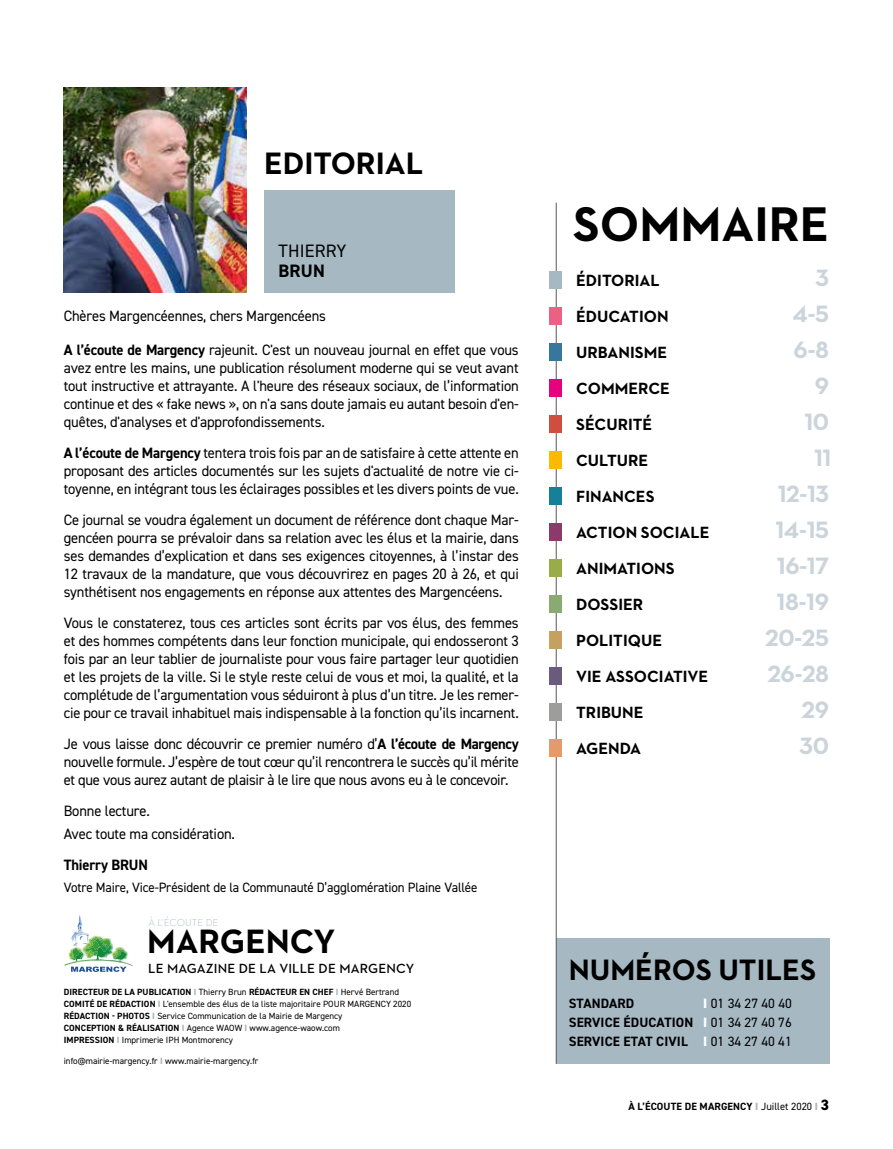
<style>
.page{position:relative;width:893px;height:1149px;background:#fff}
.page>*{position:absolute;margin:0;border:0;box-sizing:border-box;transform-origin:0 0}
.t1{font:700 49.5px "Neutraface 2 Text";color:#000}
.t2{font:700 34.35px "Neutraface 2 Text";color:#000}
.t3{font:700 31.5px "Neutraface 2 Text";color:#000}
.t4{font:700 30px "Neutraface 2 Text";color:#000}
.t5{font:700 24px/36px "Neutraface 2 Text";letter-spacing:-.01em;color:#cbd4db;text-align:justify}
.t6{font:18px "DIN2014";letter-spacing:.01em;color:#000}
.t7{font:700 18px "DIN2014";color:#000}
.t8{font:700 16.5px/36px "Neutraface 2 Text";color:#000}
.t9{font:15px/18px "DIN2014";letter-spacing:-.01em;color:#000;text-align:justify}
.t10{font:700 15px "DIN2014";letter-spacing:-.01em;color:#000}
.t11{font:700 13.5px/19.2px "DIN2014";letter-spacing:.01em;color:#000;text-align:justify}
.t12{font:13.5px "DIN2014";letter-spacing:-.01em;color:#000}
.t13{font:600 13.5px "Neutraface 2 Text";letter-spacing:.01em;color:#000}
.t14{font:700 10.5px "DIN2014";letter-spacing:.01em;color:#000}
.t15{font:300 10.2px "Neutraface 2 Text";color:#a6b9c3}
.t16{font:9px/12px "DIN2014";color:#000}
.s1{font-weight:700}
.s2{font-weight:800;color:#a6b9c3}
.s3{font-weight:800;color:#fff}
.s4{font-weight:400}
.s5{font-weight:800;font-size:15px}
</style>
<div class="page">
<div style="left:556px;top:938px;width:273px;height:125px;background:#a6b9c3"></div>
<img style="left:64px;top:87px;width:183px;height:205px">
<div style="left:264px;top:190px;width:191px;height:102px;background:#a6b9c3"></div>
<hr style="left:556px;top:202px;width:1px;height:861px;background:#575756">
<div style="left:550px;top:379px;width:12px;height:18px;background:#e6007d"></div>
<div style="left:550px;top:451px;width:12px;height:17px;background:#fbba00"></div>
<div style="left:550px;top:487px;width:12px;height:17px;background:#168098"></div>
<div style="left:550px;top:523px;width:12px;height:17px;background:#8a3a6b"></div>
<div style="left:550px;top:559px;width:12px;height:17px;background:#9aab49"></div>
<div style="left:550px;top:667px;width:12px;height:17px;background:#695a7e"></div>
<div style="left:550px;top:595px;width:12px;height:17px;background:#89aa71"></div>
<div style="left:550px;top:631px;width:12px;height:17px;background:#c4a15f"></div>
<div style="left:550px;top:703px;width:12px;height:17px;background:#9d9d9c"></div>
<div style="left:550px;top:739px;width:12px;height:17px;background:#e6996a"></div>
<div style="left:550px;top:308px;width:12px;height:17px;background:#ec6083"></div>
<div style="left:550px;top:344px;width:12px;height:17px;background:#37779b"></div>
<div style="left:550px;top:272px;width:12px;height:17px;background:#a6b9c3"></div>
<svg style="left:64px;top:915px;width:69px;height:56px"></svg>
<div style="left:550px;top:415px;width:12px;height:17px;background:#cf4e40"></div>
<h3 class="t3" style="left:264px;top:142px;width:161px">EDITORIAL</h3>
<p class="t6" style="left:279px;top:240px;width:70px">THIERRY</p>
<p class="t7" style="left:279px;top:258px;width:48px">BRUN</p>
<p class="t9" style="left:64px;top:306px;width:264px">Chères Margencéennes, chers Margencéens</p>
<p class="t9" style="left:64px;top:340px;width:457px"><span class="s1">A l’écoute de Margency</span> rajeunit. C'est un nouveau journal en effet que vous avez entre les mains, une publication résolument moderne qui se veut avant tout instructive et attrayante. A l'heure des réseaux sociaux, de l’information continue et des « fake news », on n'a sans doute jamais eu autant besoin d'en&shy;quêtes, d'analyses et d'approfondissements.</p>
<p class="t9" style="left:64px;top:443px;width:457px"><span class="s1">A l’écoute de Margency</span> tentera trois fois par an de satisfaire à cette attente en proposant des articles documentés sur les sujets d'actualité de notre vie ci&shy;toyenne, en intégrant tous les éclairages possibles et les divers points de vue.</p>
<p class="t9" style="left:64px;top:510px;width:457px">Ce journal se voudra également un document de référence dont chaque Mar&shy;gencéen pourra se prévaloir dans sa relation avec les élus et la mairie, dans ses demandes d’explication et dans ses exigences citoyennes, à l’instar des 12 travaux de la mandature, que vous découvrirez en pages 20 à 26, et qui synthétisent nos engagements en réponse aux attentes des Margencéens.</p>
<p class="t9" style="left:64px;top:613px;width:457px">Vous le constaterez, tous ces articles sont écrits par vos élus, des femmes et des hommes compétents dans leur fonction municipale, qui endosseront 3 fois par an leur tablier de journaliste pour vous faire partager leur quotidien et les projets de la ville. Si le style reste celui de vous et moi, la qualité, et la complétude de l’argumentation vous séduiront à plus d’un titre. Je les remer&shy;cie pour ce travail inhabituel mais indispensable à la fonction qu’ils incarnent.</p>
<p class="t9" style="left:64px;top:734px;width:457px">Je vous laisse donc découvrir ce premier numéro d’<span class="s1">A l’écoute de Margency </span>nouvelle formule. J’espère de tout cœur qu’il rencontrera le succès qu’il mérite et que vous aurez autant de plaisir à le lire que nous avons eu à le concevoir.</p>
<p class="t9" style="left:64px;top:799px;width:173px;line-height:22.2px">Bonne lecture.<br>Avec toute ma considération.</p>
<p class="t10" style="left:64px;top:854px;width:86px">Thierry BRUN</p>
<p class="t12" style="left:64px;top:878px;width:415px">Votre Maire, Vice-Président de la Communauté D’agglomération Plaine Vallée</p>
<p class="t15" style="left:148px;top:916px;width:72px">À L’ÉCOUTE DE</p>
<h2 class="t2" style="left:147px;top:918px;width:190px">MARGENCY</h2>
<p class="t13" style="left:148px;top:959px;width:267px">LE MAGAZINE DE LA VILLE DE MARGENCY</p>
<p class="t16" style="left:64px;top:985px;width:349px"><span class="s1">DIRECTEUR DE LA PUBLICATION</span> <span class="s2">I</span> Thierry Brun <span class="s1">RÉDACTEUR EN CHEF</span> <span class="s2">I</span> Hervé Bertrand <span class="s1">COMITÉ DE RÉDACTION</span> <span class="s2">I</span> L'ensemble des élus de la liste majoritaire POUR MARGENCY 2020<br><span class="s1">RÉDACTION - PHOTOS</span> <span class="s2">I</span> Service Communication de la Mairie de Margency<br><span class="s1">CONCEPTION &amp; RÉALISATION</span> <span class="s2">I</span> Agence WAOW <span class="s2">I</span> www.agence-waow.com<br><span class="s1">IMPRESSION</span> <span class="s2">I</span> Imprimerie IPH Montmorency</p>
<p class="t16" style="left:64px;top:1053px;width:196px">info@mairie-margency.fr <span class="s2">I</span> www.mairie-margency.fr</p>
<h1 class="t1" style="left:573px;top:193px;width:257px">SOMMAIRE</h1>
<p class="t8" style="left:576px;top:262px;width:135px">ÉDITORIAL<br>ÉDUCATION<br>URBANISME<br>COMMERCE<br>SÉCURITÉ<br>CULTURE<br>FINANCES<br>ACTION SOCIALE<br>ANIMATIONS<br>DOSSIER<br>POLITIQUE<br>VIE ASSOCIATIVE<br>TRIBUNE<br>AGENDA</p>
<h3 class="t5" style="left:792px;top:259px;width:38px;text-indent:23px">3<br>4-5<br>6-8</h3>
<h3 class="t5" style="left:815px;top:367px;width:16px">9</h3>
<h3 class="t5" style="left:804px;top:403px;width:26px">10</h3>
<h3 class="t5" style="left:775px;top:439px;width:57px;text-indent:39px">11<br>12-13<br>14-15</h3>
<h3 class="t5" style="left:777px;top:547px;width:54px">16-17</h3>
<h3 class="t5" style="left:777px;top:583px;width:54px">18-19</h3>
<h3 class="t5" style="left:765px;top:619px;width:66px">20-25</h3>
<h3 class="t5" style="left:767px;top:655px;width:63px">26-28</h3>
<h3 class="t5" style="left:801px;top:691px;width:29px">29</h3>
<h3 class="t5" style="left:799px;top:727px;width:31px">30</h3>
<h3 class="t4" style="left:569px;top:950px;width:249px">NUMÉROS UTILES</h3>
<p class="t11" style="left:569px;top:993px;width:67px">STANDARD</p>
<p class="t11" style="left:569px;top:993px;width:225px;text-indent:134px"><span class="s3">I</span> <span class="s4">01 34 27 40 40<br></span>SERVICE ÉDUCATION <span class="s3">I</span> <span class="s4">01 34 27 40 76<br></span>SERVICE ETAT CIVIL <span class="s3">I</span> <span class="s4">01 34 27 40 41</span></p>
<p class="t14" style="left:628px;top:1098px;width:202px">À L’ÉCOUTE DE MARGENCY <span class="s2">I</span> <span class="s4">Juillet 2020</span> <span class="s2">I</span> <span class="s5">3</span></p>
</div>
